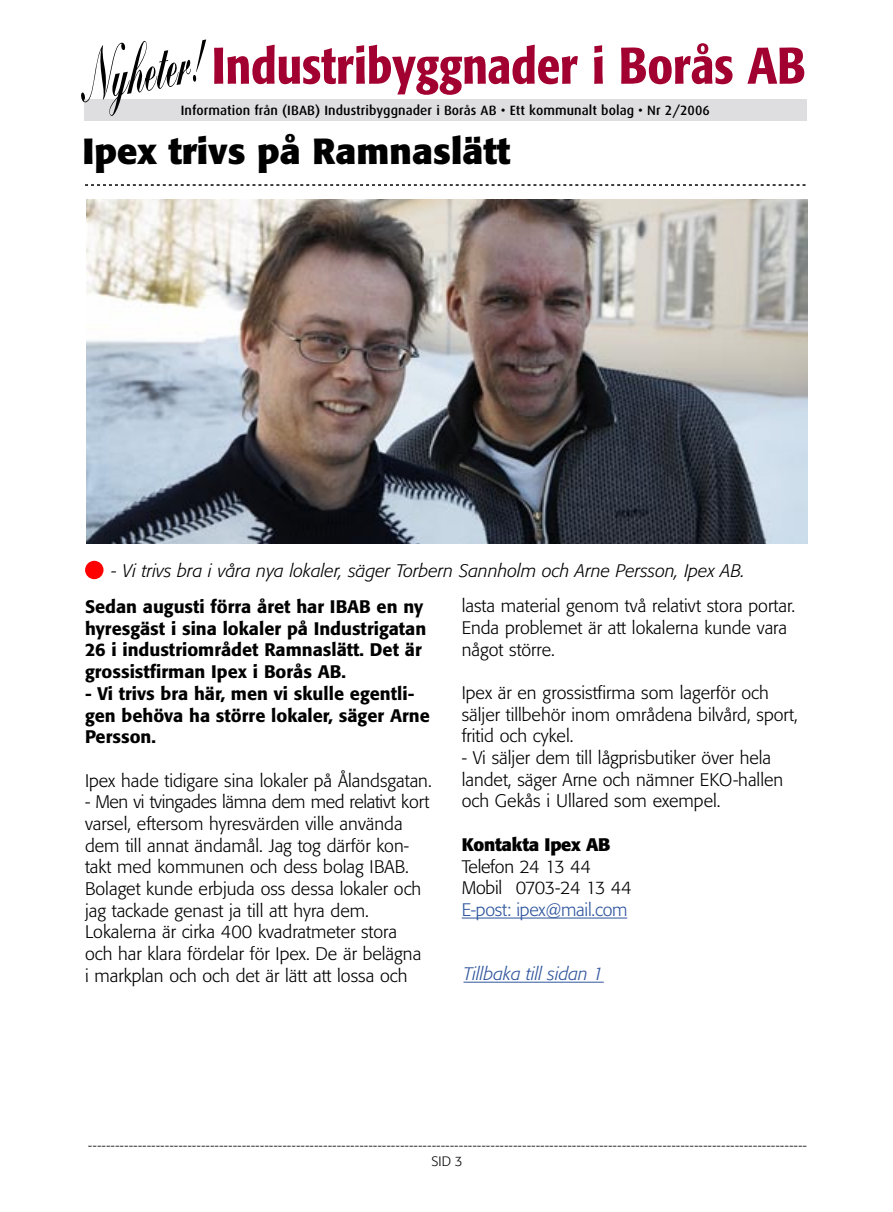
<style>
.page{position:relative;width:893px;height:1212px;background:#fff}
.page>*{position:absolute;margin:0;border:0;box-sizing:border-box;transform-origin:0 0}
.heading_1{font:700 36px "Formata";color:#000}
.t1{font:300 18px/21.8px "Formata";color:#000}
.t2{font:500 18px/21.8px "Formata";color:#000}
.t3{font:italic 300 18px "Formata";color:#000}
.t4{font:300 18px "Formata";letter-spacing:-.015em;color:#2f559e}
.t5{font:italic 300 18px "Formata";color:#2f559e}
.t6{font:700 18px "Formata";letter-spacing:-.015em;color:#000}
.t7{font:300 13.5px "Formata";color:#000}
.t8{font:500 13.5px "Dax";letter-spacing:.005em;color:#000}
</style>
<div class="page">
<svg style="left:81px;top:39px;width:723px;height:82px"></svg>
<svg style="left:85px;top:184px;width:720px;height:2px"></svg>
<hr style="left:462px;top:917px;width:165px;height:1px;background:#2f559e">
<div style="left:85px;top:561px;width:19px;height:18px;background:#f00;border-radius:50%"></div>
<hr style="left:463px;top:982px;width:141px;height:1px;background:#2f559e">
<img style="left:87px;top:199px;width:721px;height:345px">
<p class="t8" style="left:181px;top:103px;width:530px">Information från (IBAB) Industribyggnader i Borås AB • Ett kommunalt bolag • Nr 2/2006</p>
<p class="heading_1" style="left:83px;top:129px;width:429px">Ipex trivs på Ramnaslätt</p>
<p class="t3" style="left:112px;top:560px;width:635px">- Vi trivs bra i våra nya lokaler, säger Torbern Sannholm och Arne Persson, Ipex AB.</p>
<p class="t2" style="left:85px;top:596px;width:343px">Sedan augusti förra året har IBAB en ny hyresgäst i sina lokaler på Industrigatan 26 i industriområdet Ramnaslätt. Det är grossistfirman Ipex i Borås AB.</p>
<p class="t2" style="left:85px;top:682px;width:346px">- Vi trivs bra här, men vi skulle egentli&shy;gen behöva ha större lokaler, säger Arne<br>Persson.</p>
<p class="t1" style="left:85px;top:769px;width:348px">Ipex hade tidigare sina lokaler på Ålandsgatan.</p>
<p class="t1" style="left:85px;top:791px;width:346px">- Men vi tvingades lämna dem med relativt kort varsel, eftersom hyresvärden ville använda dem till annat ändamål. Jag tog därför kon&shy;takt med kommunen och dess bolag IBAB.<br>Bolaget kunde erbjuda oss dessa lokaler och jag tackade genast ja till att hyra dem.</p>
<p class="t1" style="left:85px;top:921px;width:338px">Lokalerna är cirka 400 kvadratmeter stora och har klara fördelar för Ipex. De är belägna i markplan och och det är lätt att lossa och</p>
<p class="t1" style="left:462px;top:595px;width:335px">lasta material genom två relativt stora portar.<br>Enda problemet är att lokalerna kunde vara något större.</p>
<p class="t1" style="left:462px;top:682px;width:338px">Ipex är en grossistfirma som lagerför och säljer tillbehör inom områdena bilvård, sport, fritid och cykel.</p>
<p class="t1" style="left:462px;top:747px;width:323px">- Vi säljer dem till lågprisbutiker över hela landet, säger Arne och nämner EKO-hallen och Gekås i Ullared som exempel.</p>
<p class="t6" style="left:462px;top:833px;width:150px">Kontakta Ipex AB</p>
<p class="t1" style="left:462px;top:856px;width:131px">Telefon 24 13 44</p>
<p class="t1" style="left:462px;top:877px;width:171px">Mobil 0703-24 13 44</p>
<p class="t4" style="left:462px;top:899px;width:167px">E-post: ipex@mail.com</p>
<p class="t5" style="left:463px;top:963px;width:142px">Tillbaka till sidan 1</p>
<p class="t7" style="left:88px;top:1137px;width:720px">---------------------------------------------------------------------------------------------------------------------------------------------------------------</p>
<p class="t7" style="left:432px;top:1153px;width:33px">SID 3</p>
</div>
